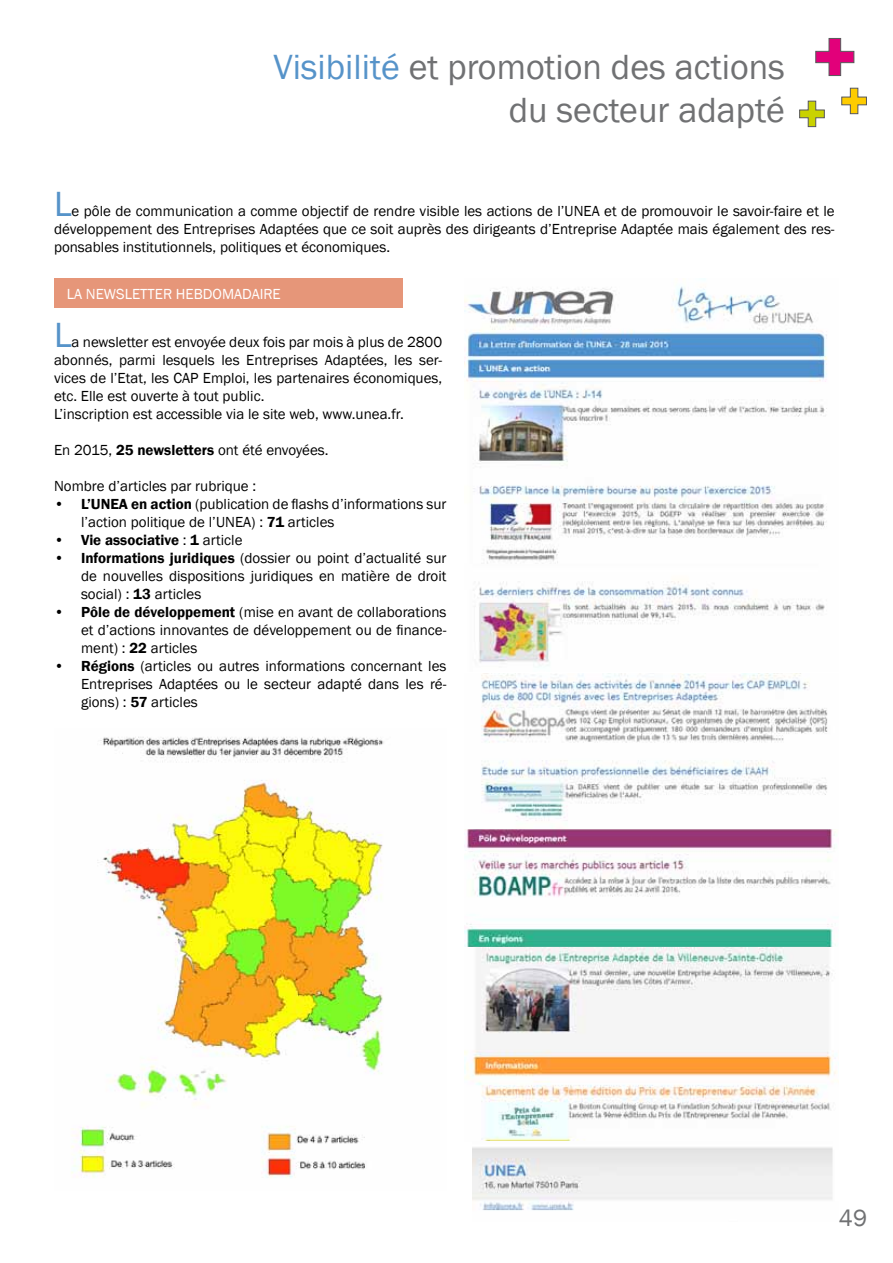
<style>
.page{position:relative;width:893px;height:1263px;background:#fff}
.page>*{position:absolute;margin:0;border:0;box-sizing:border-box;transform-origin:0 0}
.t1{font:36px/43.2px "Franklin Gothic";color:#707173;text-align:right}
.t2{font:36px "Franklin Gothic";color:#5693c9}
.t3{font:24px "Franklin Gothic";color:#707173}
.t4{font:15px/18px "Franklin Gothic";color:#000;text-align:justify}
.t5{font:600 15px "Franklin Gothic";color:#000}
.t6{font:15px "Franklin Gothic";color:#fff}
.s1{color:#5693c9}
.s2{font-weight:600}
.s3{font-weight:400}
</style>
<div class="page">
<div style="left:54px;top:278px;width:349px;height:30px;background:#e69679"></div>
<img style="left:71px;top:736px;width:313px;height:442px">
<img style="left:465px;top:278px;width:362px;height:389px">
<img style="left:465px;top:673px;width:371px;height:274px">
<img style="left:465px;top:947px;width:372px;height:194px">
<img style="left:472px;top:1147px;width:361px;height:64px">
<svg style="left:815px;top:38px;width:39px;height:38px"></svg>
<svg style="left:841px;top:88px;width:26px;height:26px"></svg>
<svg style="left:799px;top:101px;width:26px;height:26px"></svg>
<h1 class="t1" style="left:273px;top:46px;width:513px"><span class="s1">Visibilité</span> et promotion des actions du secteur adapté</h1>
<h1 class="t2" style="left:54px;top:182px;width:19px">L</h1>
<p class="t4" style="left:54px;top:203px;width:782px;text-indent:18px">e pôle de communication a comme objectif de rendre visible les actions de l’UNEA et de promouvoir le savoir-faire et le développement des Entreprises Adaptées que ce soit auprès des dirigeants d’Entreprise Adaptée mais également des res&shy;ponsables institutionnels, politiques et économiques.</p>
<p class="t6" style="left:67px;top:284px;width:216px">LA NEWSLETTER HEBDOMADAIRE</p>
<h1 class="t2" style="left:54px;top:312px;width:19px">L</h1>
<p class="t4" style="left:54px;top:333px;width:390px;text-align:left;text-indent:18px">a newsletter est envoyée deux fois par mois à plus de 2800 abonnés, parmi lesquels les Entreprises Adaptées, les ser&shy;vices de l’Etat, les CAP Emploi, les partenaires économiques, etc. Elle est ouverte à tout public.<br>L’inscription est accessible via le site web, www.unea.fr.</p>
<p class="t4" style="left:54px;top:441px;width:276px">En 2015, <span class="s2">25 newsletters</span> ont été envoyées.</p>
<p class="t4" style="left:54px;top:477px;width:204px">Nombre d’articles par rubrique :</p>
<p class="t4" style="left:81px;top:495px;width:367px;text-indent:-27px"><span class="s2">• L’UNEA en action</span> (publication de flashs d’informations sur l’action politique de l’UNEA) : <span class="s2">71</span> articles</p>
<p class="t5" style="left:54px;top:530px;width:190px">• Vie associative <span class="s3">:</span> 1 <span class="s3">article</span></p>
<p class="t4" style="left:81px;top:549px;width:367px;text-indent:-27px"><span class="s2">• Informations juridiques</span> (dossier ou point d’actualité sur de nouvelles dispositions juridiques en matière de droit social) : <span class="s2">13</span> articles</p>
<p class="t4" style="left:81px;top:603px;width:367px;text-indent:-27px"><span class="s2">• Pôle de développement</span> (mise en avant de collaborations et d’actions innovantes de développement ou de finance&shy;ment) : <span class="s2">22</span> articles</p>
<p class="t4" style="left:81px;top:657px;width:367px;text-indent:-27px"><span class="s2">• Régions</span> (articles ou autres informations concernant les Entreprises Adaptées ou le secteur adapté dans les ré&shy;gions) : <span class="s2">57</span> articles</p>
<h2 class="t3" style="left:839px;top:1203px;width:30px">49</h2>
</div>
